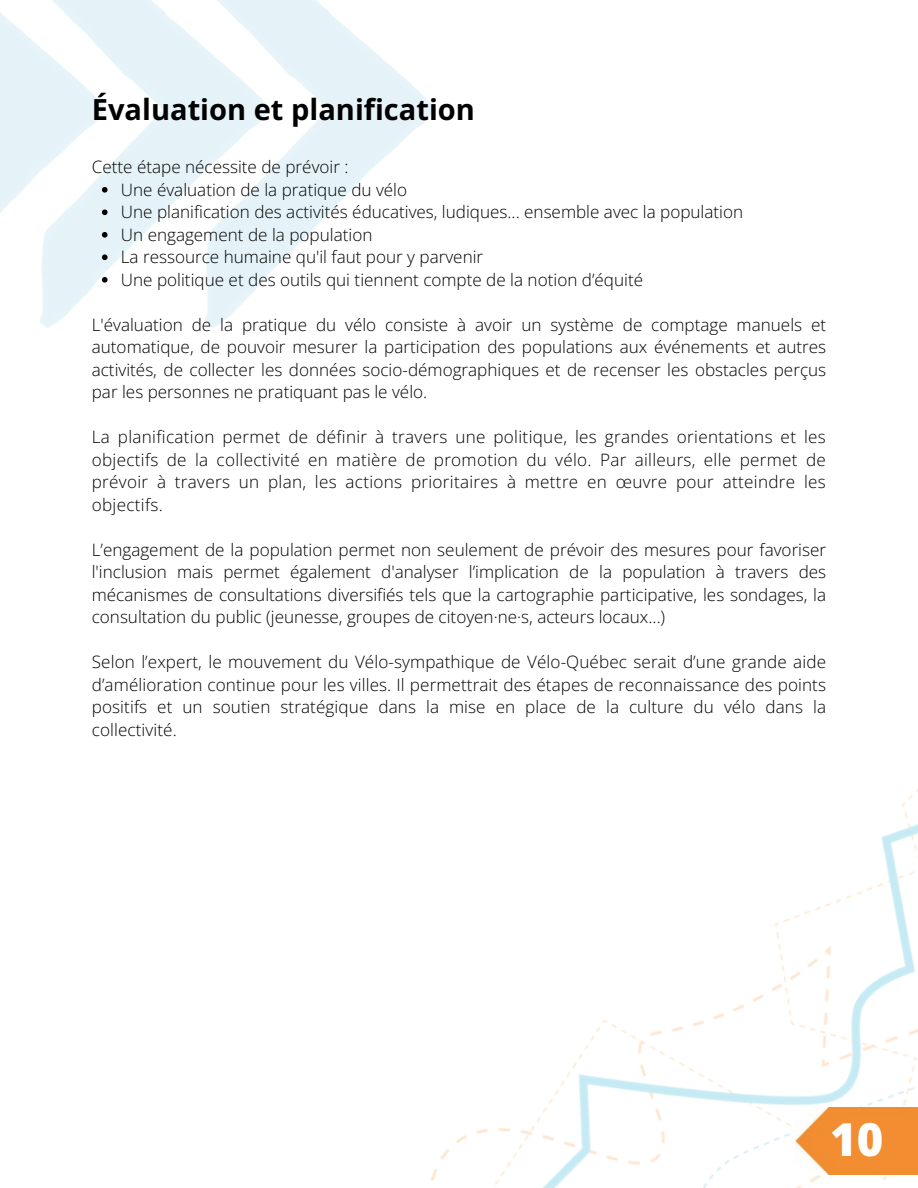
<style>
.page{position:relative;width:918px;height:1188px;background:#fff}
.page>*{position:absolute;margin:0;border:0;box-sizing:border-box;transform-origin:0 0}
.t1{font:800 45.45px "Open Sans";color:#fff}
.t2{font:700 29.1px "Open Sans";color:#000}
.t3{font:300 17.1px/22.5px "Open Sans";color:#000;text-align:justify}
</style>
<div class="page">
<img style="left:0;top:0;width:433px;height:328px">
<img style="left:430px;top:789px;width:488px;height:399px">
<img style="left:795px;top:1108px;width:123px;height:66px">
<svg style="left:102px;top:187px;width:6px;height:6px"></svg>
<svg style="left:102px;top:209px;width:6px;height:6px"></svg>
<svg style="left:102px;top:232px;width:6px;height:6px"></svg>
<svg style="left:102px;top:254px;width:6px;height:6px"></svg>
<svg style="left:102px;top:277px;width:6px;height:6px"></svg>
<p class="t2" style="left:92px;top:89px;width:385px">Évaluation et planification</p>
<p class="t3" style="left:92px;top:156px;width:258px">Cette étape nécessite de prévoir :</p>
<p class="t3" style="left:121px;top:178px;width:288px">Une évaluation de la pratique du vélo</p>
<p class="t3" style="left:121px;top:201px;width:624px">Une planification des activités éducatives, ludiques... ensemble avec la population</p>
<p class="t3" style="left:121px;top:223px;width:253px">Un engagement de la population</p>
<p class="t3" style="left:121px;top:246px;width:364px">La ressource humaine qu'il faut pour y parvenir</p>
<p class="t3" style="left:121px;top:268px;width:524px">Une politique et des outils qui tiennent compte de la notion d’équité</p>
<p class="t3" style="left:92px;top:313px;width:736px">L'évaluation de la pratique du vélo consiste à avoir un système de comptage manuels et automatique, de pouvoir mesurer la participation des populations aux événements et autres activités, de collecter les données socio-démographiques et de recenser les obstacles perçus par les personnes ne pratiquant pas le vélo.</p>
<p class="t3" style="left:92px;top:426px;width:736px">La planification permet de définir à travers une politique, les grandes orientations et les objectifs de la collectivité en matière de promotion du vélo. Par ailleurs, elle permet de prévoir à travers un plan, les actions prioritaires à mettre en œuvre pour atteindre les objectifs.</p>
<p class="t3" style="left:92px;top:538px;width:736px">L’engagement de la population permet non seulement de prévoir des mesures pour favoriser l'inclusion mais permet également d'analyser l’implication de la population à travers des mécanismes de consultations diversifiés tels que la cartographie participative, les sondages, la consultation du public (jeunesse, groupes de citoyen·ne·s, acteurs locaux…)</p>
<p class="t3" style="left:92px;top:651px;width:736px">Selon l’expert, le mouvement du Vélo-sympathique de Vélo-Québec serait d’une grande aide d’amélioration continue pour les villes. Il permettrait des étapes de reconnaissance des points positifs et un soutien stratégique dans la mise en place de la culture du vélo dans la collectivité.</p>
<p class="t1" style="left:830px;top:1107px;width:55px">10</p>
</div>
